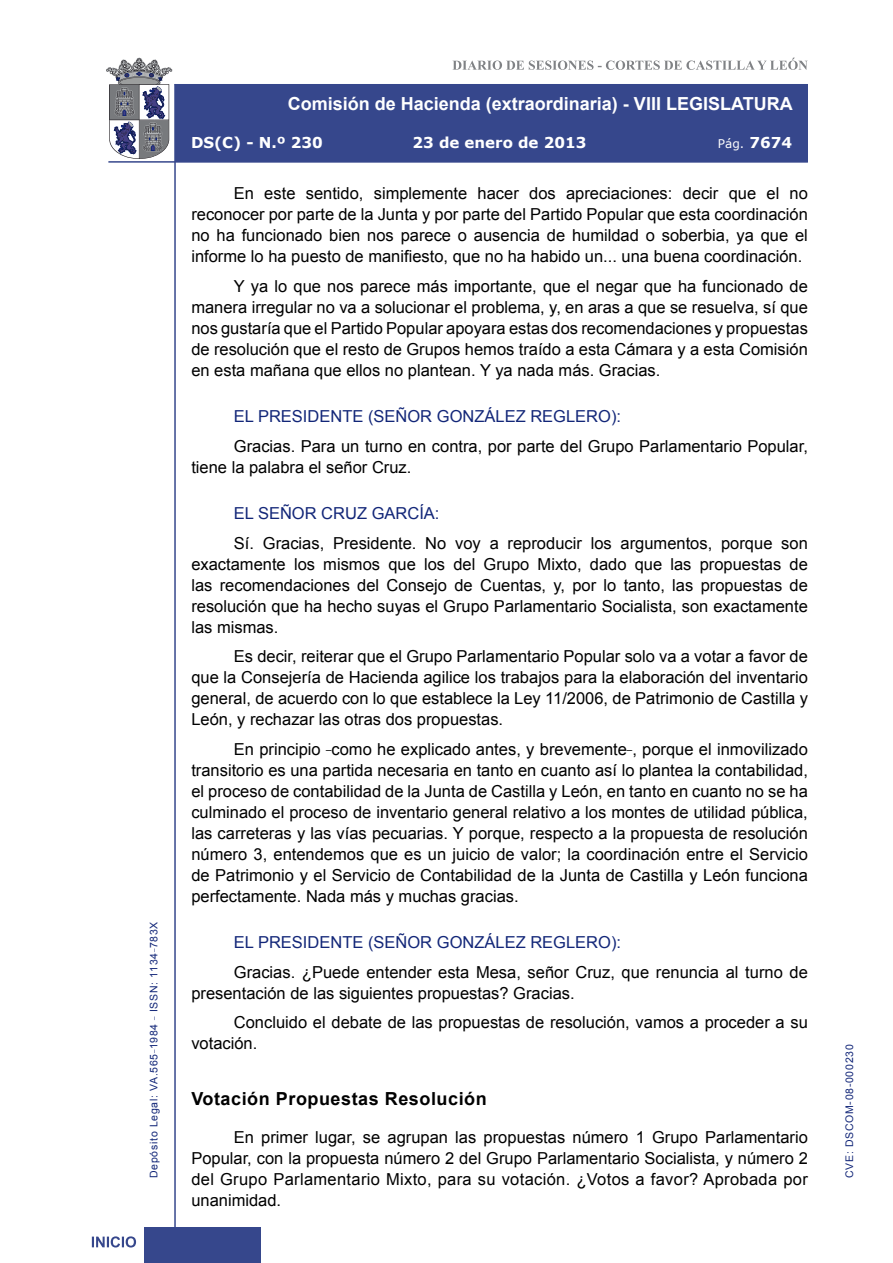
<style>
.page{position:relative;width:893px;height:1263px;background:#fff}
.page>*{position:absolute;margin:0;border:0;box-sizing:border-box;transform-origin:0 0}
.t1{font:700 18px "Arial";color:#fff}
.MarcadorSegundoNivel{font:700 18px "Arial";letter-spacing:.03em;color:#000}
.t2{font:16.5px/21px "Arial";color:#000;text-align:justify}
.Orador{font:16.5px "Arial";color:#122678}
.t3{font:700 15px "Verdana";color:#fff}
.t4{font:12px "Verdana";color:#fff}
.t5{font:10.5px "Arial";letter-spacing:.065em;color:#122678}
.s1{font-weight:700;font-size:15px}
</style>
<div class="page">
<svg style="left:452px;top:58px;width:356px;height:12px"></svg>
<hr style="left:174px;top:84px;width:2px;height:1179px;background:#36478c">
<div style="left:144px;top:1227px;width:117px;height:36px;background:#36478c"></div>
<div style="left:175px;top:84px;width:633px;height:78px;background:#36478c"></div>
<hr style="left:108px;top:161px;width:700px;height:2px;background:#36478c">
<svg style="left:92px;top:1236px;width:44px;height:11px"></svg>
<svg style="left:106px;top:58px;width:66px;height:101px"></svg>
<p class="t5" style="left:147px;top:1178px;width:258px;rotate:-90deg">Depósito Legal: VA.565<sup>_</sup>1984 <sup>_</sup> ISSN: 1134<sup>_</sup>783X</p>
<p class="t1" style="left:288px;top:92px;width:506px">Comisión de Hacienda (extraordinaria) - VIII LEGISLATURA</p>
<p class="t3" style="left:191px;top:132px;width:133px">DS(C) - N.º 230</p>
<p class="t3" style="left:413px;top:132px;width:175px">23 de enero de 2013</p>
<p class="t4" style="left:718px;top:135px;width:76px">Pág. <span class="s1">7674</span></p>
<p class="t2" style="left:191px;top:183px;width:618px;text-indent:43px">En este sentido, simplemente hacer dos apreciaciones: decir que el no reconocer por parte de la Junta y por parte del Partido Popular que esta coordinación no ha funcionado bien nos parece o ausencia de humildad o soberbia, ya que el informe lo ha puesto de manifiesto, que no ha habido un... una buena coordinación.</p>
<p class="t2" style="left:191px;top:275px;width:618px;text-indent:43px">Y ya lo que nos parece más importante, que el negar que ha funcionado de manera irregular no va a solucionar el problema, y, en aras a que se resuelva, sí que nos gustaría que el Partido Popular apoyara estas dos recomendaciones y propuestas de resolución que el resto de Grupos hemos traído a esta Cámara y a esta Comisión en esta mañana que ellos no plantean. Y ya nada más. Gracias.</p>
<p class="Orador" style="left:234px;top:406px;width:389px">EL PRESIDENTE (SEÑOR GONZÁLEZ REGLERO):</p>
<p class="t2" style="left:191px;top:436px;width:618px;text-indent:43px">Gracias. Para un turno en contra, por parte del Grupo Parlamentario Popular, tiene la palabra el señor Cruz.</p>
<p class="Orador" style="left:234px;top:503px;width:207px">EL SEÑOR CRUZ GARCÍA:</p>
<p class="t2" style="left:191px;top:533px;width:618px;text-indent:43px">Sí. Gracias, Presidente. No voy a reproducir los argumentos, porque son exactamente los mismos que los del Grupo Mixto, dado que las propuestas de las recomendaciones del Consejo de Cuentas, y, por lo tanto, las propuestas de resolución que ha hecho suyas el Grupo Parlamentario Socialista, son exactamente las mismas.</p>
<p class="t2" style="left:191px;top:646px;width:618px;text-indent:43px">Es decir, reiterar que el Grupo Parlamentario Popular solo va a votar a favor de que la Consejería de Hacienda agilice los trabajos para la elaboración del inventario general, de acuerdo con lo que establece la Ley 11/2006, de Patrimonio de Castilla y León, y rechazar las otras dos propuestas.</p>
<p class="t2" style="left:191px;top:739px;width:618px;text-indent:43px">En principio <sup>_</sup>como he explicado antes, y brevemente<sup>_</sup>, porque el inmovilizado transitorio es una partida necesaria en tanto en cuanto así lo plantea la contabilidad, el proceso de contabilidad de la Junta de Castilla y León, en tanto en cuanto no se ha culminado el proceso de inventario general relativo a los montes de utilidad pública, las carreteras y las vías pecuarias. Y porque, respecto a la propuesta de resolución número 3, entendemos que es un juicio de valor; la coordinación entre el Servicio de Patrimonio y el Servicio de Contabilidad de la Junta de Castilla y León funciona perfectamente. Nada más y muchas gracias.</p>
<p class="Orador" style="left:234px;top:932px;width:389px">EL PRESIDENTE (SEÑOR GONZÁLEZ REGLERO):</p>
<p class="t2" style="left:191px;top:962px;width:618px;text-indent:43px">Gracias. ¿Puede entender esta Mesa, señor Cruz, que renuncia al turno de presentación de las siguientes propuestas? Gracias.</p>
<p class="t2" style="left:191px;top:1012px;width:618px;text-indent:43px">Concluido el debate de las propuestas de resolución, vamos a proceder a su votación.</p>
<p class="MarcadorSegundoNivel" style="left:191px;top:1086px;width:297px">Votación Propuestas Resolución</p>
<p class="t2" style="left:191px;top:1127px;width:618px;text-indent:43px">En primer lugar, se agrupan las propuestas número 1 Grupo Parlamentario Popular, con la propuesta número 2 del Grupo Parlamentario Socialista, y número 2 del Grupo Parlamentario Mixto, para su votación. ¿Votos a favor? Aprobada por unanimidad.</p>
<p class="t5" style="left:843px;top:1178px;width:135px;rotate:-90deg">CVE: DSCOM-08-000230</p>
</div>
